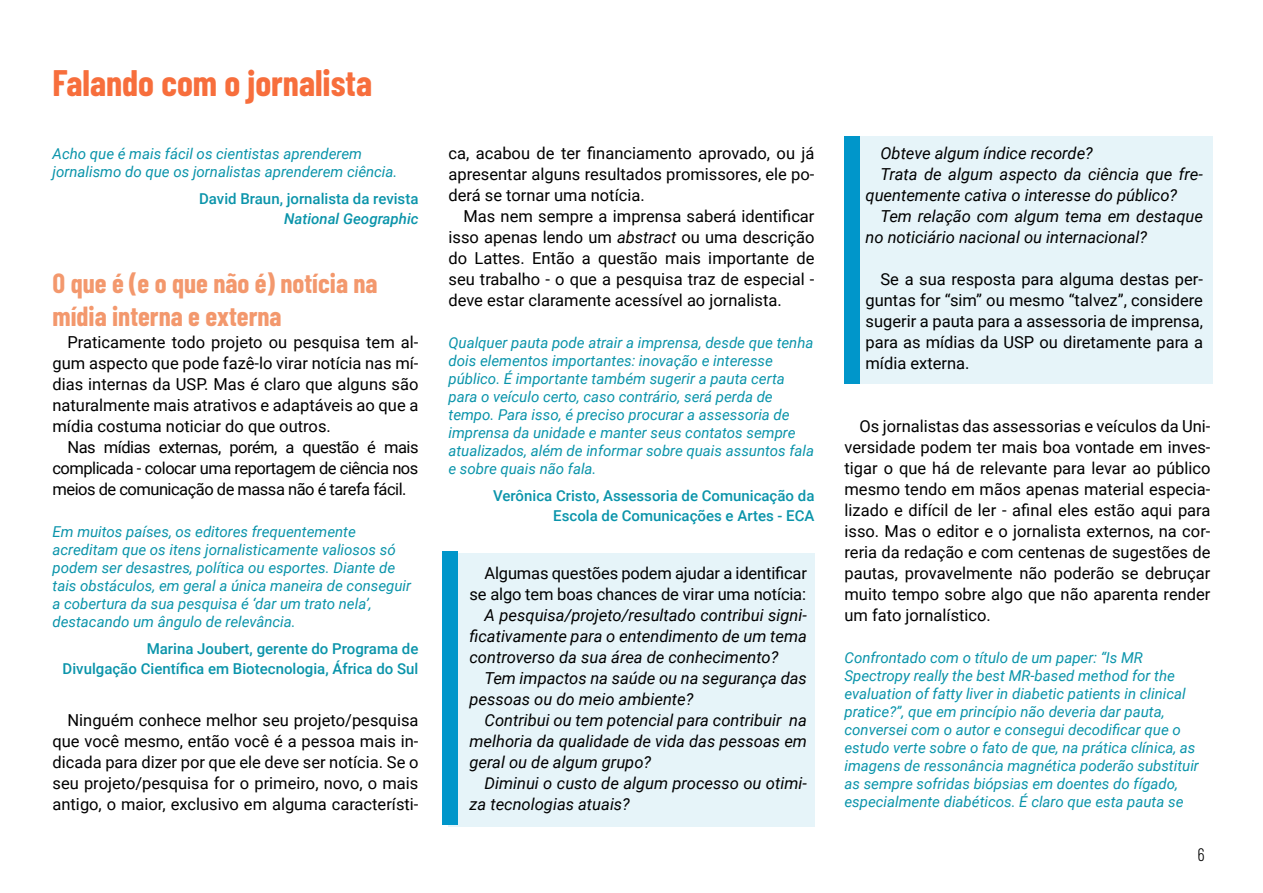
<style>
.page{position:relative;width:1263px;height:893px;background:#fff}
.page>*{position:absolute;margin:0;border:0;box-sizing:border-box;transform-origin:0 0}
.t1{font:700 36px "Barlow Condensed";color:#f76e3c}
.t2{font:700 27px/32.4px "Barlow Condensed";color:#f3986d}
.t3{font:300 18px "Barlow Condensed";color:#000}
.t4{font:16.5px/21px "Roboto";color:#000;text-align:justify}
.t5{font:italic 16.5px/21px "Roboto";color:#000;text-align:justify}
.t6{font:italic 15px/18px "Roboto";color:#0a94aa}
.t7{font:500 15px/19.5px "Roboto";color:#0a94aa;text-align:right}
.t8{font:italic 500 15px "Roboto";color:#0a94aa}
.s1{font-style:italic}
</style>
<div class="page">
<div style="left:844px;top:136px;width:16px;height:248px;background:#0096ca"></div>
<div style="left:851px;top:136px;width:361px;height:247px;background:#e6f4f9"></div>
<div style="left:442px;top:552px;width:15px;height:273px;background:#0096ca"></div>
<div style="left:448px;top:553px;width:366px;height:274px;background:#e6f4f9"></div>
<h1 class="t1" style="left:52px;top:61px;width:321px">Falando com o jornalista</h1>
<p class="t6" style="left:52px;top:144px;width:346px">Acho que é mais fácil os cientistas aprenderem jornalismo do que os jornalistas aprenderem ciência.</p>
<p class="t7" style="left:199px;top:188px;width:221px">David Braun, jornalista da revista</p>
<p class="t8" style="left:284px;top:208px;width:136px">National Geographic</p>
<h2 class="t2" style="left:52px;top:267px;width:326px">O que é (e o que não é) notícia na mídia interna e externa</h2>
<p class="t4" style="left:53px;top:331px;width:367px;text-indent:15px">Praticamente todo projeto ou pesquisa tem al&shy;gum aspecto que pode fazê-lo virar notícia nas mí&shy;dias internas da USP. Mas é claro que alguns são naturalmente mais atrativos e adaptáveis ao que a mídia costuma noticiar do que outros.</p>
<p class="t4" style="left:53px;top:436px;width:368px;text-indent:15px">Nas mídias externas, porém, a questão é mais complicada - colocar uma reportagem de ciência nos meios de comunicação de massa não é tarefa fácil.</p>
<p class="t6" style="left:52px;top:522px;width:360px">Em muitos países, os editores frequentemente acreditam que os itens jornalisticamente valiosos só podem ser desastres, política ou esportes. Diante de tais obstáculos, em geral a única maneira de conseguir a cobertura da sua pesquisa é ‘dar um trato nela’, destacando um ângulo de relevância.</p>
<p class="t7" style="left:63px;top:638px;width:357px">Marina Joubert, gerente do Programa de<br>Divulgação Científica em Biotecnologia, África do Sul</p>
<p class="t4" style="left:53px;top:709px;width:367px;text-indent:15px">Ninguém conhece melhor seu projeto/pesquisa que você mesmo, então você é a pessoa mais in&shy;dicada para dizer por que ele deve ser notícia. Se o seu projeto/pesquisa for o primeiro, novo, o mais antigo, o maior, exclusivo em alguma característi-</p>
<p class="t4" style="left:448px;top:142px;width:367px">ca, acabou de ter financiamento aprovado, ou já apresentar alguns resultados promissores, ele po&shy;derá se tornar uma notícia.</p>
<p class="t4" style="left:448px;top:205px;width:367px;text-indent:15px">Mas nem sempre a imprensa saberá identificar isso apenas lendo um <span class="s1">abstract</span> ou uma descrição do Lattes. Então a questão mais importante de seu trabalho - o que a pesquisa traz de especial - deve estar claramente acessível ao jornalista.</p>
<p class="t6" style="left:448px;top:333px;width:367px">Qualquer pauta pode atrair a imprensa, desde que tenha dois elementos importantes: inovação e interesse público. É importante também sugerir a pauta certa para o veículo certo, caso contrário, será perda de tempo. Para isso, é preciso procurar a assessoria de imprensa da unidade e manter seus contatos sempre atualizados, além de informar sobre quais assuntos fala e sobre quais não fala.</p>
<p class="t7" style="left:493px;top:485px;width:323px">Verônica Cristo, Assessoria de Comunicação da<br>Escola de Comunicações e Artes - ECA</p>
<p class="t4" style="left:469px;top:562px;width:339px;text-align:right">Algumas questões podem ajudar a identificar se algo tem boas chances de virar uma notícia:</p>
<p class="t5" style="left:469px;top:604px;width:339px;text-indent:15px">A pesquisa/projeto/resultado contribui signi&shy;ficativamente para o entendimento de um tema controverso da sua área de conhecimento?</p>
<p class="t5" style="left:469px;top:667px;width:339px;text-indent:15px">Tem impactos na saúde ou na segurança das pessoas ou do meio ambiente?</p>
<p class="t5" style="left:469px;top:709px;width:339px;text-indent:15px">Contribui ou tem potencial para contribuir na melhoria da qualidade de vida das pessoas em geral ou de algum grupo?</p>
<p class="t5" style="left:469px;top:772px;width:339px;text-indent:15px">Diminui o custo de algum processo ou otimi&shy;za tecnologias atuais?</p>
<p class="t5" style="left:880px;top:142px;width:214px">Obteve algum índice recorde?</p>
<p class="t5" style="left:880px;top:163px;width:324px">Trata de algum aspecto da ciência que fre-</p>
<p class="t5" style="left:865px;top:184px;width:313px">quentemente cativa o interesse do público?</p>
<p class="t5" style="left:880px;top:205px;width:324px">Tem relação com algum tema em destaque</p>
<p class="t5" style="left:865px;top:226px;width:283px">no noticiário nacional ou internacional?</p>
<p class="t4" style="left:865px;top:268px;width:339px;text-indent:15px">Se a sua resposta para alguma destas per&shy;guntas for “sim” ou mesmo “talvez”, considere sugerir a pauta para a assessoria de imprensa, para as mídias da USP ou diretamente para a mídia externa.</p>
<p class="t4" style="left:844px;top:415px;width:367px;text-indent:15px">Os jornalistas das assessorias e veículos da Uni&shy;versidade podem ter mais boa vontade em inves&shy;tigar o que há de relevante para levar ao público mesmo tendo em mãos apenas material especia&shy;lizado e difícil de ler - afinal eles estão aqui para isso. Mas o editor e o jornalista externos, na cor&shy;reria da redação e com centenas de sugestões de pautas, provavelmente não poderão se debruçar muito tempo sobre algo que não aparenta render um fato jornalístico.</p>
<p class="t6" style="left:844px;top:648px;width:356px">Confrontado com o título de um paper: “Is MR Spectropy really the best MR-based method for the evaluation of fatty liver in diabetic patients in clinical pratice?”, que em princípio não deveria dar pauta, conversei com o autor e consegui decodificar que o estudo verte sobre o fato de que, na prática clínica, as imagens de ressonância magnética poderão substituir as sempre sofridas biópsias em doentes do fígado, especialmente diabéticos. É claro que esta pauta se</p>
<p class="t3" style="left:1197px;top:844px;width:9px">6</p>
</div>
